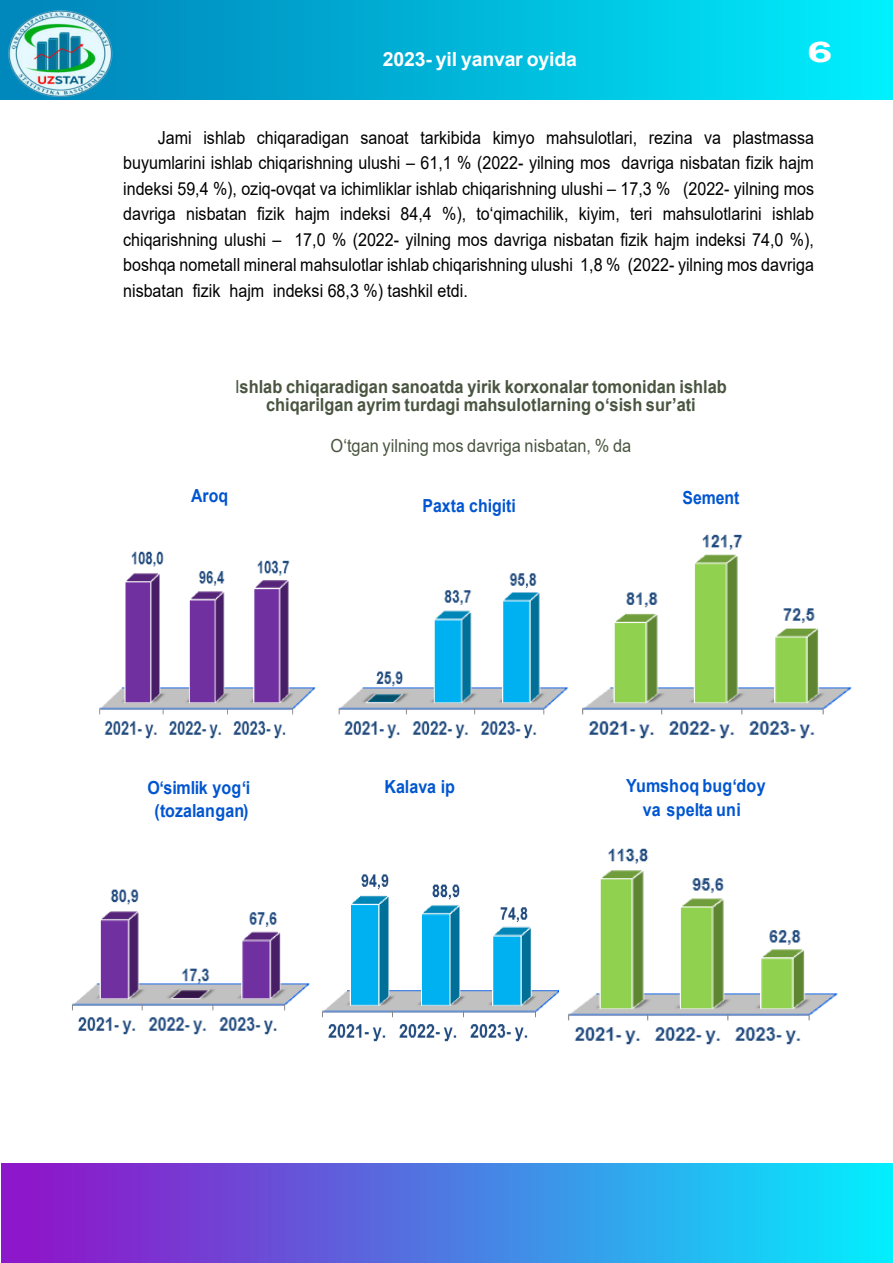
<style>
.page{position:relative;width:893px;height:1263px;background:#fff}
.page>*{position:absolute;margin:0;border:0;box-sizing:border-box;transform-origin:0 0}
.t1{font:700 28.5px "Arial";color:#fff;scale:1.6 1}
.t2{font:700 19.5px "Arial";letter-spacing:-.01em;color:#fff}
.t3{font:18px/25.5px "Arial";color:#000;text-align:justify;scale:.89 1}
.t4{font:700 18px/18px "Arial";color:#495540;text-align:center;scale:.91 1}
.t5{font:700 18px/22.8px "Arial";color:#0055d0;text-align:center;scale:.89 1}
.t6{font:18px "Arial";color:#495540;scale:.91 1}
.t7{font:700 18px "Arial";color:#0055d0;scale:.88 1}
.s1{font-weight:400}
</style>
<div class="page">
<div style="left:0;top:0;width:893px;height:99px;background:linear-gradient(to right,#007fb6,#00edfc)"></div>
<div style="left:1px;top:1164px;width:892px;height:99px;background:linear-gradient(to right,#950bc7,#04ecfe)"></div>
<img style="left:5px;top:4px;width:111px;height:96px">
<img style="left:99px;top:551px;width:217px;height:188px">
<img style="left:72px;top:889px;width:238px;height:146px">
<img style="left:338px;top:573px;width:231px;height:166px">
<img style="left:322px;top:874px;width:237px;height:168px">
<img style="left:568px;top:848px;width:270px;height:197px">
<img style="left:582px;top:534px;width:270px;height:205px">
<p class="t2" style="left:383px;top:46px;width:195px">2023- yil yanvar oyida</p>
<h1 class="t1" style="left:807px;top:32px;width:17px">6</h1>
<p class="t3" style="left:123px;top:126px;width:778px;text-indent:35px">Jami ishlab chiqaradigan sanoat tarkibida kimyo mahsulotlari, rezina va plastmassa buyumlarini ishlab chiqarishning ulushi – 61,1 % (2022- yilning mos davriga nisbatan fizik hajm indeksi 59,4 %), oziq-ovqat va ichimliklar ishlab chiqarishning ulushi – 17,3 % (2022- yilning mos davriga nisbatan fizik hajm indeksi 84,4 %), to‘qimachilik, kiyim, teri mahsulotlarini ishlab chiqarishning ulushi – 17,0 % (2022- yilning mos davriga nisbatan fizik hajm indeksi 74,0 %), boshqa nometall mineral mahsulotlar ishlab chiqarishning ulushi 1,8 % (2022- yilning mos davriga nisbatan fizik hajm indeksi 68,3 %) tashkil etdi.</p>
<p class="t4" style="left:235px;top:378px;width:542px"><span class="s1">I</span>shlab chiqaradigan sanoatda yirik korxonalar tomonidan ishlab chiqarilgan ayrim turdagi mahsulotlarning o‘sish sur’ati</p>
<p class="t6" style="left:331px;top:438px;width:332px">O‘tgan yilning mos davriga nisbatan, % da</p>
<p class="t7" style="left:191px;top:489px;width:43px">Aroq</p>
<p class="t7" style="left:423px;top:493px;width:107px">Paxta chigiti</p>
<p class="t7" style="left:682px;top:485px;width:66px">Sement</p>
<p class="t5" style="left:147px;top:778px;width:117px">O‘simlik yog‘i (tozalangan)</p>
<p class="t5" style="left:384px;top:775px;width:81px">Kalava ip</p>
<p class="t5" style="left:626px;top:775px;width:158px;line-height:24.2px">Yumshoq bug‘doy va spelta uni</p>
</div>
